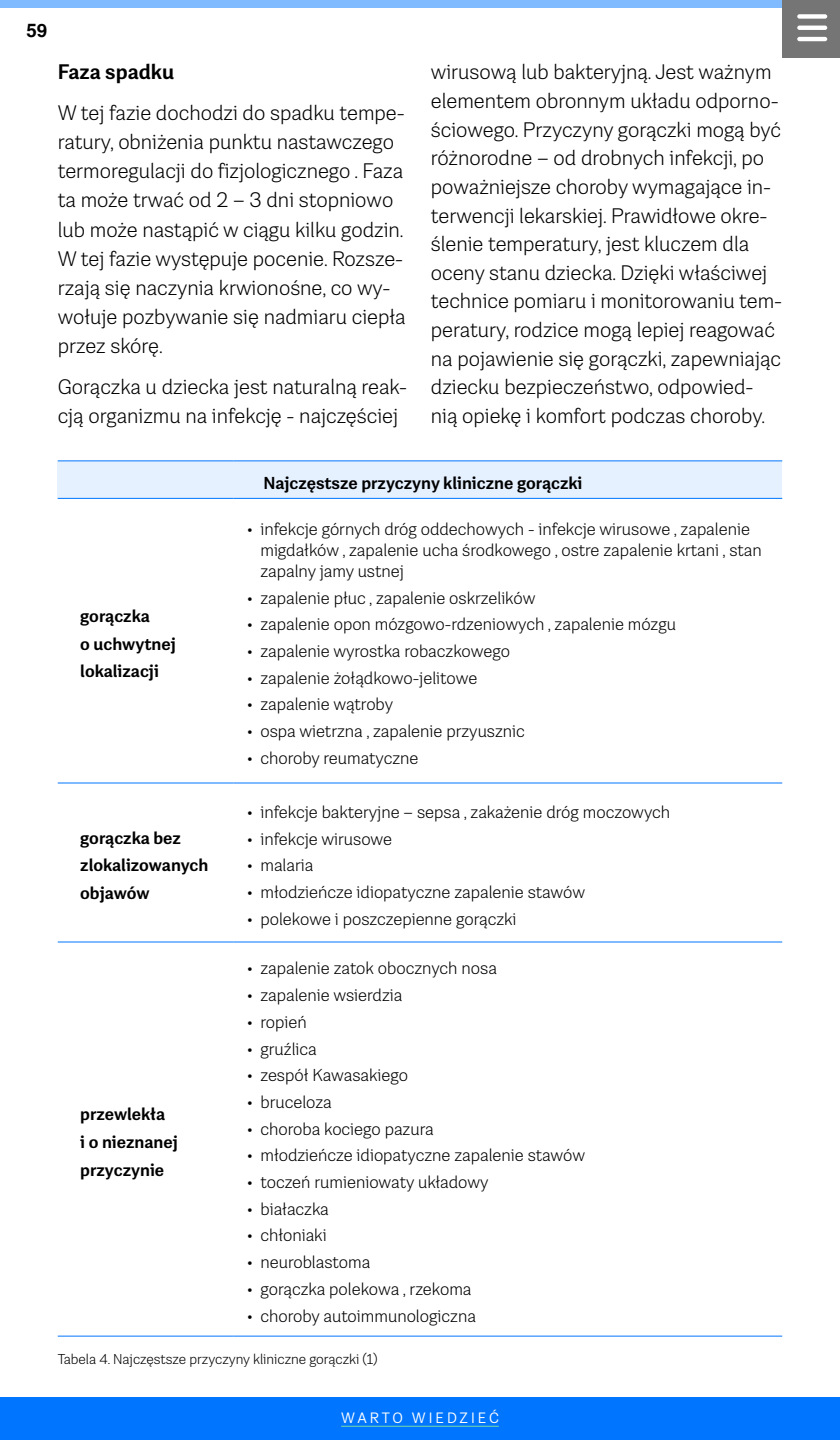
<style>
.page{position:relative;width:840px;height:1440px;background:#fff}
.page>*{position:absolute;margin:0;border:0;box-sizing:border-box;transform-origin:0 0}
.main{font:300 21px/28.7px "Grotesco";color:#000}
.main-2{font:700 21px "Grotesco";color:#000}
.t1{font:700 18.75px "Helvetica";color:#000}
.t2{font:300 17.25px/20.7px "Grotesco";color:#000}
.main-3{font:700 17.25px/27.8px "Grotesco";color:#000}
.t3{font:15px "Grotesco";letter-spacing:.2em;color:#fff}
.zdjecia{font:300 14.25px "Grotesco";color:#000}
</style>
<div class="page">
<div style="left:58px;top:461px;width:724px;height:37px;background:#e6f1ff"></div>
<hr style="left:58px;top:460px;width:175px;height:1px;background:#0075ff">
<hr style="left:233px;top:460px;width:549px;height:1px;background:#0075ff">
<hr style="left:58px;top:498px;width:175px;height:1px;background:#0075ff">
<hr style="left:233px;top:498px;width:549px;height:1px;background:#0075ff">
<hr style="left:58px;top:783px;width:175px;height:1px;background:#0075ff">
<hr style="left:233px;top:783px;width:549px;height:1px;background:#0075ff">
<hr style="left:58px;top:942px;width:175px;height:1px;background:#0075ff">
<hr style="left:233px;top:942px;width:549px;height:1px;background:#0075ff">
<hr style="left:58px;top:1336px;width:175px;height:1px;background:#0075ff">
<hr style="left:233px;top:1336px;width:549px;height:1px;background:#0075ff">
<div style="left:0;top:0;width:840px;height:8px;background:#80baff"></div>
<div style="left:782px;top:0;width:58px;height:58px;background:#757575"></div>
<div style="left:797px;top:14px;width:30px;height:5px;background:#fff;border-radius:2px"></div>
<hr style="left:797px;top:26px;width:30px;height:4px;background:#fff;border-radius:2px">
<hr style="left:797px;top:37px;width:30px;height:4px;background:#fff;border-radius:2px">
<div style="left:0;top:1397px;width:840px;height:43px;background:#0075ff"></div>
<hr style="left:341px;top:1426px;width:158px;height:1px;background:#78d9a3">
<p class="t1" style="left:26px;top:19px;width:22px">59</p>
<p class="main-2" style="left:58px;top:59px;width:118px">Faza spadku</p>
<p class="main" style="left:58px;top:98px;width:349px;line-height:29.2px">W tej fazie dochodzi do spadku tempe&shy;ratury, obniżenia punktu nastawczego termoregulacji do fizjologicznego . Faza ta może trwać od 2 – 3 dni stopniowo lub może nastąpić w ciągu kilku godzin.<br>W tej fazie występuje pocenie. Rozsze&shy;rzają się naczynia krwionośne, co wy&shy;wołuje pozbywanie się nadmiaru ciepła przez skórę.</p>
<p class="main" style="left:58px;top:372px;width:351px;line-height:29.2px">Gorączka u dziecka jest naturalną reak&shy;cją organizmu na infekcję - najczęściej</p>
<p class="main" style="left:431px;top:57px;width:353px">wirusową lub bakteryjną. Jest ważnym elementem obronnym układu odporno&shy;ściowego. Przyczyny gorączki mogą być różnorodne – od drobnych infekcji, po poważniejsze choroby wymagające in&shy;terwencji lekarskiej. Prawidłowe okre&shy;ślenie temperatury, jest kluczem dla oceny stanu dziecka. Dzięki właściwej technice pomiaru i monitorowaniu tem&shy;peratury, rodzice mogą lepiej reagować na pojawienie się gorączki, zapewniając dziecku bezpieczeństwo, odpowied&shy;nią opiekę i komfort podczas choroby.</p>
<p class="main-3" style="left:80px;top:602px;width:97px">gorączka<br>o uchwytnej lokalizacji</p>
<p class="main-3" style="left:80px;top:824px;width:130px">gorączka bez zlokalizowanych objawów</p>
<p class="main-3" style="left:263px;top:469px;width:321px">Najczęstsze przyczyny kliniczne gorączki</p>
<p class="t2" style="left:260px;top:519px;width:503px;text-indent:-14px">• infekcje górnych dróg oddechowych - infekcje wirusowe , zapalenie migdałków , zapalenie ucha środkowego , ostre zapalenie krtani , stan zapalny jamy ustnej</p>
<p class="t2" style="left:247px;top:587px;width:290px">• zapalenie płuc , zapalenie oskrzelików</p>
<p class="t2" style="left:247px;top:614px;width:431px">• zapalenie opon mózgowo-rdzeniowych , zapalenie mózgu</p>
<p class="t2" style="left:247px;top:640px;width:265px">• zapalenie wyrostka robaczkowego</p>
<p class="t2" style="left:247px;top:667px;width:232px">• zapalenie żołądkowo-jelitowe</p>
<p class="t2" style="left:247px;top:694px;width:148px">• zapalenie wątroby</p>
<p class="t2" style="left:247px;top:720px;width:279px">• ospa wietrzna , zapalenie przyusznic</p>
<p class="t2" style="left:247px;top:747px;width:173px">• choroby reumatyczne</p>
<p class="t2" style="left:247px;top:801px;width:425px">• infekcje bakteryjne – sepsa , zakażenie dróg moczowych</p>
<p class="t2" style="left:247px;top:828px;width:147px">• infekcje wirusowe</p>
<p class="t2" style="left:247px;top:855px;width:68px">• malaria</p>
<p class="t2" style="left:247px;top:881px;width:340px">• młodzieńcze idiopatyczne zapalenie stawów</p>
<p class="t2" style="left:247px;top:908px;width:271px">• polekowe i poszczepienne gorączki</p>
<p class="t2" style="left:247px;top:958px;width:251px">• zapalenie zatok obocznych nosa</p>
<p class="t2" style="left:247px;top:985px;width:157px">• zapalenie wsierdzia</p>
<p class="t2" style="left:247px;top:1011px;width:61px">• ropień</p>
<p class="t2" style="left:247px;top:1038px;width:71px">• gruźlica</p>
<p class="t2" style="left:247px;top:1065px;width:163px">• zespół Kawasakiego</p>
<p class="t2" style="left:247px;top:1091px;width:86px">• bruceloza</p>
<p class="t2" style="left:247px;top:1118px;width:188px">• choroba kociego pazura</p>
<p class="t2" style="left:247px;top:1145px;width:340px">• młodzieńcze idiopatyczne zapalenie stawów</p>
<p class="t2" style="left:247px;top:1171px;width:243px">• toczeń rumieniowaty układowy</p>
<p class="t2" style="left:247px;top:1198px;width:83px">• białaczka</p>
<p class="t2" style="left:247px;top:1225px;width:81px">• chłoniaki</p>
<p class="t2" style="left:247px;top:1252px;width:125px">• neuroblastoma</p>
<p class="t2" style="left:247px;top:1278px;width:226px">• gorączka polekowa , rzekoma</p>
<p class="t2" style="left:247px;top:1305px;width:230px">• choroby autoimmunologiczna</p>
<p class="zdjecia" style="left:58px;top:1350px;width:322px">Tabela 4. Najczęstsze przyczyny kliniczne gorączki (1)</p>
<p class="main-3" style="left:80px;top:1100px;width:99px">przewlekła<br>i o nieznanej przyczynie</p>
<p class="t3" style="left:341px;top:1409px;width:159px">WARTO WIEDZIEĆ</p>
</div>
